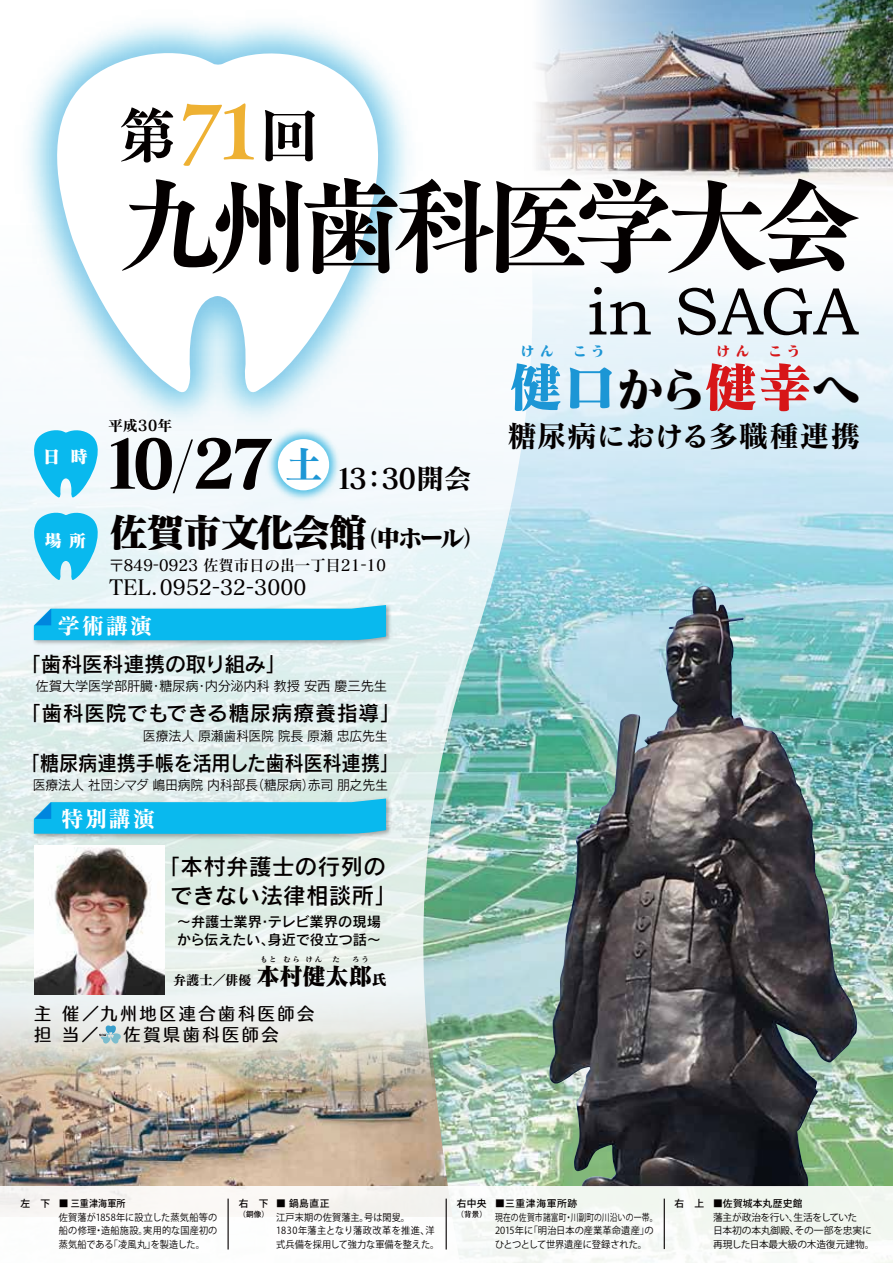
<style>
.page{position:relative;width:893px;height:1263px;background:#fff}
.page>*{position:absolute;margin:0;border:0;box-sizing:border-box;transform-origin:0 0}
.t1{font:103.5px "Tsuku A Old Min Pr 6 E";letter-spacing:-.11em;color:#040000}
.t2{font:67.5px "Bookman Old Style";letter-spacing:-.015em;color:#040000}
.t3{font:66.75px "Matisse Pro EB";color:#040000}
.t4{font:60px "Tsuku A Old Min Pr 6 E";color:#040000}
.t5{font:46.8px "Matisse Pro EB";color:#040000}
.t6{font:39.9px "Matisse Pro EB";letter-spacing:-.075em;color:#040000}
.t7{font:30px "Matisse Pro B";letter-spacing:-.01em;color:#040000}
.t8{font:28.05px "Matisse Pro B";letter-spacing:-.04em;color:#040000}
.t9{font:22.5px/28.5px "Rodin Pro DB";letter-spacing:.015em;color:#040000;text-align:center}
.t10{font:22.5px "Matisse Pro B";letter-spacing:.065em;color:#fff}
.t11{font:21px "Rodin Pro DB";letter-spacing:-.01em;color:#040000;scale:.92 1}
.t12{font:21px "Rodin Pro DB";letter-spacing:.02em;color:#040000}
.t13{font:21px "Matisse Pro DB";letter-spacing:-.025em;color:#040000}
.t14{font:21px "Rodin Pro DB";letter-spacing:-.01em;color:#040000}
.t15{font:17.55px "Matisse Pro EB";color:#fff}
.t16{font:17.1px/21.3px "Humming Std D";letter-spacing:.15em;color:#040000}
.t17{font:15.6px "Matisse Pro DB";letter-spacing:-.025em;color:#040000}
.t18{font:15px "Matisse Pro B";letter-spacing:-.005em;color:#040000}
.t19{font:14.25px/18px "Rodin Pro DB";letter-spacing:-.005em;color:#040000}
.t20{font:13.65px "Matisse Pro EB";color:#1c96d5}
.t21{font:13.65px "Matisse Pro EB";color:#d71618}
.t22{font:13.5px "Rodin Pro M";letter-spacing:-.02em;color:#040000;scale:.96 1}
.t23{font:13.5px "Rodin Pro M";letter-spacing:-.02em;color:#040000}
.t24{font:13.5px "Matisse Pro B";color:#040000}
.t25{font:9.75px/13.5px "Koz Go Pro";color:#040000;text-align:justify;scale:.94 1}
.t26{font:9.75px/13.5px "Koz Go Pro";color:#040000;scale:.8 1}
.t27{font:9.75px/13.5px "Koz Go Pro";letter-spacing:-.02em;color:#040000}
.t28{font:500 9.75px "Koz Go Pro";letter-spacing:.035em;color:#040000}
.t29{font:500 9.75px "Koz Go Pro";letter-spacing:.065em;color:#040000}
.t30{font:7.5px "Matisse Pro B";letter-spacing:.22em;color:#040000}
.t31{font:500 7.5px "Koz Go Pro";color:#040000}
.s1{font-size:73.5px;color:#eeb133}
.s2{font-family:"Matisse Pro L";font-size:57px}
.s3{font-family:"Matisse Pro B";font-size:38.4px;color:#1c96d5}
.s4{font-family:"Matisse Pro B";font-size:24px}
.s5{font-size:24px}
.s6{font-family:"Matisse Pro EB";font-size:24px}
.s7{font-family:"Matisse Pro EB";font-size:15px}
.s8{font-size:54.15px;color:#1c96d5}
.s9{font-size:54.15px;color:#d71618}
</style>
<div class="page">
<img style="left:536px;top:0;width:357px;height:184px">
<img style="left:533px;top:184px;width:360px;height:1003px">
<img style="left:549px;top:586px;width:154px;height:585px">
<svg style="left:0;top:281px;width:533px;height:906px"></svg>
<img style="left:0;top:953px;width:485px;height:234px">
<div style="left:0;top:1187px;width:893px;height:76px;background:#faf9f6"></div>
<img style="left:0;top:23px;width:438px;height:429px">
<svg style="left:45px;top:46px;width:345px;height:355px"></svg>
<svg style="left:32px;top:429px;width:68px;height:70px"></svg>
<svg style="left:32px;top:511px;width:68px;height:71px;background:#54cdf1"></svg>
<img style="left:220px;top:381px;width:168px;height:168px">
<div style="left:278px;top:439px;width:51px;height:51px;background:#fff;border-radius:50%"></div>
<img style="left:30px;top:795px;width:363px;height:46px">
<svg style="left:34px;top:798px;width:352px;height:36px;background:#24bdeb"></svg>
<img style="left:30px;top:601px;width:363px;height:47px">
<svg style="left:34px;top:605px;width:352px;height:35px;background:#22beee"></svg>
<img style="left:34px;top:845px;width:131px;height:149px">
<svg style="left:99px;top:1025px;width:22px;height:19px"></svg>
<hr style="left:228px;top:1198px;width:1px;height:51px;background:#040000">
<hr style="left:446px;top:1198px;width:1px;height:51px;background:#040000">
<hr style="left:664px;top:1198px;width:1px;height:51px;background:#040000">
<h3 class="t4" style="left:118px;top:102px;width:202px">第<span class="s1">７１</span>回</h3>
<h1 class="t1" style="left:118px;top:169px;width:743px">九州歯科医学大会</h1>
<h2 class="t2" style="left:587px;top:273px;width:273px">in SAGA</h2>
<h3 class="t20" style="left:521px;top:342px;width:85px">け ん　 こ う</h3>
<h3 class="t21" style="left:716px;top:342px;width:85px">け ん　 こ う</h3>
<h3 class="t15" style="left:43px;top:445px;width:47px">日 時</h3>
<h3 class="t15" style="left:45px;top:529px;width:43px">場所</h3>
<h3 class="t18" style="left:108px;top:416px;width:66px">平成30年</h3>
<h3 class="t3" style="left:100px;top:420px;width:225px">10<span class="s2">/</span>27 <span class="s3">土</span></h3>
<h3 class="t8" style="left:335px;top:460px;width:138px">13：30開会</h3>
<h3 class="t6" style="left:109px;top:505px;width:380px">佐賀市文化会館<span class="s4">（</span><span class="s5">中ホール</span><span class="s4">）</span></h3>
<h3 class="t17" style="left:109px;top:555px;width:294px">〒849-0923 佐賀市日の出一丁目21-10　</h3>
<h3 class="t13" style="left:109px;top:574px;width:200px">TEL.0952-32-3000</h3>
<h3 class="t10" style="left:58px;top:611px;width:96px">学術講演</h3>
<h3 class="t14" style="left:20px;top:650px;width:269px">「歯科医科連携の取り組み」</h3>
<h3 class="t12" style="left:20px;top:700px;width:383px">「歯科医院でもできる糖尿病療養指導」</h3>
<h3 class="t11" style="left:21px;top:749px;width:413px">「糖尿病連携手帳を活用した歯科医科連携」</h3>
<h3 class="t23" style="left:36px;top:677px;width:353px">佐賀大学医学部肝臓・糖尿病・内分泌内科 教授 安西 慶三先生</h3>
<h3 class="t22" style="left:143px;top:727px;width:257px">医療法人 原瀬歯科医院 院長 原瀬 忠広先生</h3>
<h3 class="t22" style="left:33px;top:776px;width:372px">医療法人 社団シマダ 嶋田病院 内科部長（糖尿病）赤司 朋之先生</h3>
<h3 class="t10" style="left:61px;top:804px;width:96px">特別講演</h3>
<h3 class="t9" style="left:158px;top:852px;width:241px">「本村弁護士の行列のできない法律相談所」</h3>
<h3 class="t19" style="left:177px;top:912px;width:206px">～弁護士業界･テレビ業界の現場から伝えたい、身近で役立つ話～</h3>
<p class="t30" style="left:260px;top:954px;width:64px">もと むら けん</p>
<p class="t30" style="left:332px;top:954px;width:9px">た</p>
<p class="t30" style="left:352px;top:954px;width:18px">ろう</p>
<h3 class="t24" style="left:173px;top:971px;width:215px">弁護士／俳優 <span class="s6">本村健太郎</span><span class="s7">氏</span></h3>
<h3 class="t16" style="left:34px;top:1002px;width:282px">主 催／九州地区連合歯科医師会担 当／　佐賀県歯科医師会</h3>
<h3 class="t5" style="left:509px;top:359px;width:351px"><span class="s8">健口</span>から<span class="s9">健幸</span>へ</h3>
<h3 class="t7" style="left:507px;top:417px;width:355px">糖尿病における多職種連携</h3>
<p class="t28" style="left:21px;top:1197px;width:31px">左　下</p>
<p class="t28" style="left:59px;top:1197px;width:68px">■ 三重津海軍所</p>
<p class="t25" style="left:59px;top:1210px;width:170px">佐賀藩が1858年に設立した蒸気船等の船の修理・造船施設。実用的な国産初の蒸気船である「凌風丸」を製造した。</p>
<p class="t28" style="left:239px;top:1197px;width:31px">右　下</p>
<p class="t28" style="left:675px;top:1197px;width:31px">右　上</p>
<p class="t31" style="left:238px;top:1209px;width:32px">（銅像）</p>
<p class="t28" style="left:457px;top:1197px;width:31px">右中央</p>
<p class="t31" style="left:456px;top:1209px;width:32px">（背景）</p>
<p class="t28" style="left:276px;top:1197px;width:55px">■ 鍋島直正</p>
<p class="t25" style="left:276px;top:1210px;width:175px;text-align:left">江戸末期の佐賀藩主。号は閑叟。<br>1830年藩主となり藩政改革を推進、洋式兵備を採用して強力な軍備を整えた。</p>
<p class="t29" style="left:495px;top:1197px;width:84px">■三重津海軍所跡</p>
<p class="t26" style="left:495px;top:1210px;width:205px">現在の佐賀市諸富町・川副町の川沿いの一帯。<br>2015年に「明治日本の産業革命遺産」のひとつとして世界遺産に登録された。</p>
<p class="t28" style="left:713px;top:1197px;width:91px">■佐賀城本丸歴史館</p>
<p class="t27" style="left:713px;top:1210px;width:163px">藩主が政治を行い、生活をしていた<br>日本初の本丸御殿、その一部を忠実に再現した日本最大級の木造復元建物。</p>
</div>
